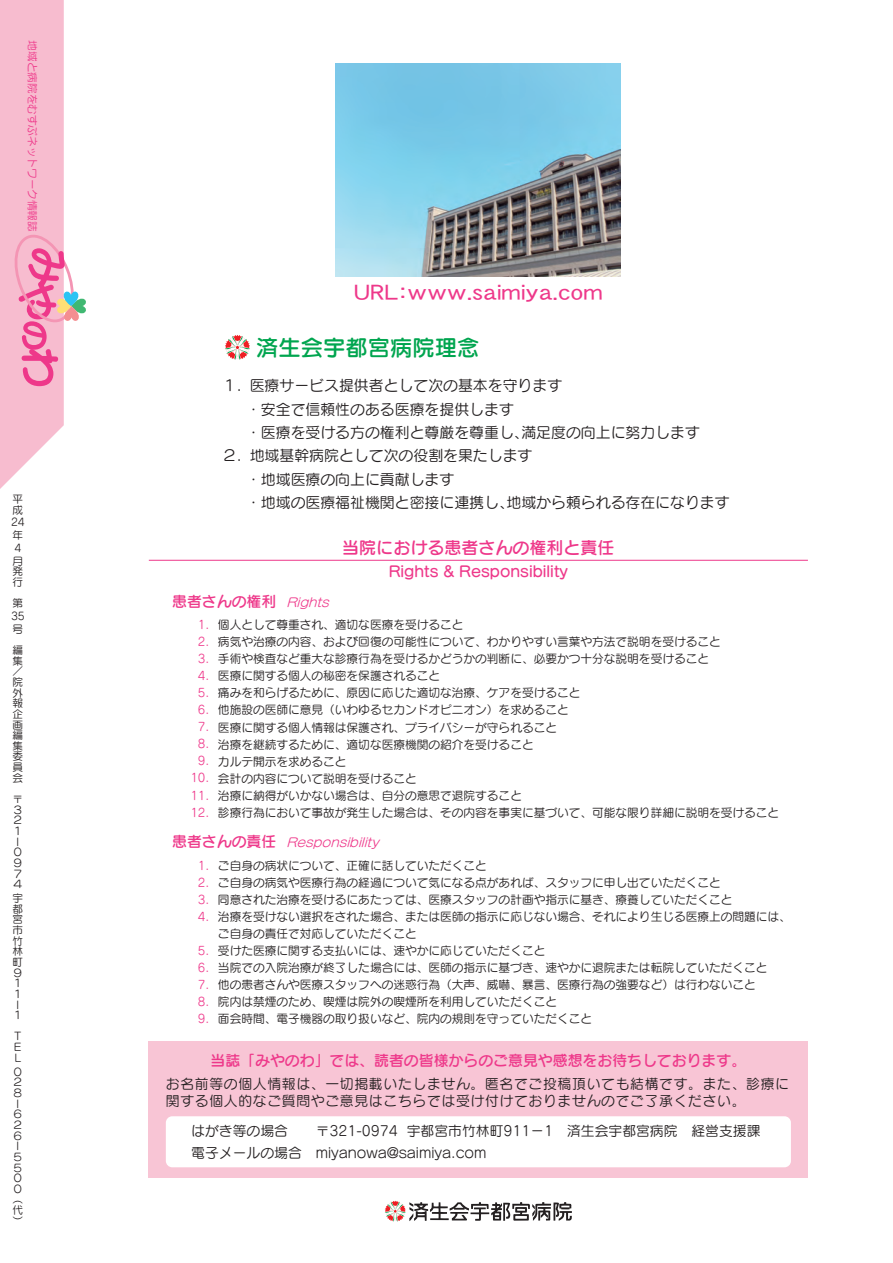
<style>
.page{position:relative;width:893px;height:1263px;background:#fff}
.page>*{position:absolute;margin:0;border:0;box-sizing:border-box;transform-origin:0 0}
.t1{font:22.35px "Seurat Pro DB";color:#00a54f}
.t2{font:21.3px "DFPHS Gothic CID W5";letter-spacing:.04em;color:#ee388a;scale:1.1 1}
.t3{font:16.95px "Seurat Pro DB";color:#ee388a}
.t4{font:14.85px "Seurat Pro M";color:#231f20}
.t5{font:14.85px "Seurat Pro DB";color:#ee388a}
.t6{font:13.8px/17px "Seurat Pro M";letter-spacing:.05em;color:#231f20}
.t7{font:13.8px/21.3px "Seurat Pro M";color:#231f20}
.t8{font:italic 12.3px "Seurat Pro M";color:#ee388a;scale:1.04 1}
.t9{font:11.7px/17px "Seurat Pro M";color:#231f20}
.t10{font:11.7px/17px "Seurat Pro M";color:#ee388a;text-align:justify}
.t11{font:10.65px/10.6px "Seurat Pro M";color:#231f20;text-align:justify}
.t12{font:10.65px "Seurat Pro M";color:#ee388a}
</style>
<div class="page">
<div style="left:149px;top:1042px;width:659px;height:136px;background:#f8c5d5"></div>
<div style="left:166px;top:1116px;width:625px;height:51px;background:#fff;border-radius:6px"></div>
<hr style="left:149px;top:560px;width:659px;height:1px;background:#ee388a">
<img style="left:336px;top:64px;width:285px;height:212px">
<svg style="left:0;top:0;width:86px;height:489px"></svg>
<svg style="left:385px;top:1201px;width:187px;height:21px"></svg>
<svg style="left:225px;top:335px;width:25px;height:25px"></svg>
<p class="t12" style="left:39px;top:40px;width:193px;rotate:90deg">地域と病院をむすぶネットワーク情報誌</p>
<p class="t11" style="left:13px;top:493px;width:12px">平成</p>
<p class="t11" style="left:11px;top:516px;width:15px;line-height:12.9px">24年</p>
<p class="t11" style="left:15px;top:542px;width:8px">4</p>
<p class="t11" style="left:13px;top:555px;width:12px">月発行</p>
<p class="t11" style="left:13px;top:598px;width:12px">第</p>
<p class="t11" style="left:11px;top:610px;width:15px">35</p>
<p class="t11" style="left:13px;top:623px;width:12px">号</p>
<p class="t11" style="left:13px;top:644px;width:12px">編集</p>
<p class="t11" style="left:13px;top:666px;width:12px">／</p>
<p class="t11" style="left:13px;top:676px;width:12px">院外報企画編集委員会</p>
<p class="t11" style="left:13px;top:793px;width:11px">〒</p>
<p class="t11" style="left:13px;top:804px;width:10px">３<br>２<br>１</p>
<p class="t11" style="left:13px;top:836px;width:7px">Ι</p>
<p class="t11" style="left:13px;top:847px;width:11px">０<br>９<br>７<br>４</p>
<p class="t11" style="left:13px;top:892px;width:12px">宇都宮市竹林町</p>
<p class="t11" style="left:13px;top:967px;width:10px;text-align:left">９<br>１<br>１</p>
<p class="t11" style="left:13px;top:999px;width:7px">Ι</p>
<p class="t11" style="left:13px;top:1009px;width:8px">１</p>
<p class="t11" style="left:13px;top:1031px;width:10px">ＴＥＬ</p>
<p class="t11" style="left:13px;top:1066px;width:11px">０<br>２<br>８</p>
<p class="t11" style="left:13px;top:1098px;width:7px">Ι</p>
<p class="t11" style="left:13px;top:1109px;width:10px">６<br>２<br>６</p>
<p class="t11" style="left:13px;top:1140px;width:7px">Ι</p>
<p class="t11" style="left:13px;top:1151px;width:10px">５<br>５<br>０<br>０</p>
<p class="t11" style="left:13px;top:1193px;width:12px">（</p>
<p class="t11" style="left:13px;top:1204px;width:12px">代</p>
<p class="t11" style="left:13px;top:1215px;width:12px">(</p>
<h2 class="t2" style="left:354px;top:281px;width:227px">URL:www.saimiya.com</h2>
<p class="t4" style="left:222px;top:376px;width:21px">１.</p>
<p class="t4" style="left:222px;top:446px;width:21px">２.</p>
<h1 class="t1" style="left:256px;top:333px;width:225px">済生会宇都宮病院理念</h1>
<p class="t4" style="left:250px;top:376px;width:314px">医療サービス提供者として次の基本を守ります</p>
<p class="t4" style="left:246px;top:399px;width:269px">・安全で信頼性のある医療を提供します</p>
<p class="t4" style="left:521px;top:423px;width:180px">満足度の向上に努力します</p>
<p class="t4" style="left:246px;top:423px;width:284px">・医療を受ける方の権利と尊厳を尊重し、</p>
<p class="t4" style="left:250px;top:446px;width:284px">地域基幹病院として次の役割を果たします</p>
<p class="t4" style="left:246px;top:469px;width:210px">・地域医療の向上に貢献します</p>
<p class="t4" style="left:506px;top:493px;width:225px">地域から頼られる存在になります</p>
<p class="t4" style="left:246px;top:493px;width:269px">・地域の医療福祉機関と密接に連携し、</p>
<h3 class="t3" style="left:342px;top:536px;width:274px">当院における患者さんの権利と責任</h3>
<p class="t5" style="left:389px;top:562px;width:181px">Rights &amp; Responsibility</p>
<p class="t5" style="left:172px;top:592px;width:106px">患者さんの権利</p>
<p class="t8" style="left:286px;top:594px;width:46px">Rights</p>
<p class="t10" style="left:190px;top:616px;width:21px;text-align:right">1.<br>2.<br>3.<br>4.<br>5.<br>6.<br>7.<br>8.<br>9.<br>10.<br>11.<br>12.</p>
<p class="t9" style="left:218px;top:616px;width:563px">個人として尊重され、適切な医療を受けること<br>病気や治療の内容、および回復の可能性について、わかりやすい言葉や方法で説明を受けること<br>手術や検査など重大な診療行為を受けるかどうかの判断に、必要かつ十分な説明を受けること<br>医療に関する個人の秘密を保護されること<br>痛みを和らげるために、原因に応じた適切な治療、ケアを受けること<br>他施設の医師に意見（いわゆるセカンドオピニオン）を求めること<br>医療に関する個人情報は保護され、プライバシーが守られること<br>治療を継続するために、適切な医療機関の紹介を受けること<br>カルテ開示を求めること<br>会計の内容について説明を受けること<br>治療に納得がいかない場合は、自分の意思で退院すること<br>診療行為において事故が発生した場合は、その内容を事実に基づいて、可能な限り詳細に説明を受けること</p>
<p class="t8" style="left:286px;top:835px;width:94px">Responsibility</p>
<p class="t10" style="left:198px;top:856px;width:13px">1.<br>2.<br>3.<br>4.</p>
<p class="t10" style="left:198px;top:941px;width:13px">5.<br>6.<br>7.<br>8.<br>9.</p>
<p class="t5" style="left:172px;top:832px;width:106px">患者さんの責任</p>
<p class="t9" style="left:218px;top:856px;width:574px">ご自身の病状について、正確に話していただくこと<br>ご自身の病気や医療行為の経過について気になる点があれば、スタッフに申し出ていただくこと<br>同意された治療を受けるにあたっては、医療スタッフの計画や指示に基き、療養していただくこと<br>治療を受けない選択をされた場合、または医師の指示に応じない場合、それにより生じる医療上の問題には、ご自身の責任で対応していただくこと<br>受けた医療に関する支払いには、速やかに応じていただくこと<br>当院での入院治療が終了した場合には、医師の指示に基づき、速やかに退院または転院していただくこと<br>他の患者さんや医療スタッフへの迷惑行為（大声、威嚇、暴言、医療行為の強要など）は行わないこと<br>院内は禁煙のため、喫煙は院外の喫煙所を利用していただくこと<br>面会時間、電子機器の取り扱いなど、院内の規則を守っていただくこと</p>
<p class="t5" style="left:210px;top:1051px;width:537px">当誌「みやのわ」では、読者の皆様からのご意見や感想をお待ちしております。</p>
<p class="t6" style="left:166px;top:1074px;width:625px">お名前等の個人情報は、一切掲載いたしません。匿名でご投稿頂いても結構です。また、診療に関する個人的なご質問やご意見はこちらでは受け付けておりませんのでご了承ください。</p>
<p class="t7" style="left:191px;top:1120px;width:112px">はがき等の場合電子メールの場合</p>
<p class="t7" style="left:407px;top:1120px;width:355px">宇都宮市竹林町911－1　済生会宇都宮病院　経営支援課</p>
<p class="t7" style="left:316px;top:1120px;width:172px">〒321-0974<br>MIYANOWA@SAIMIYA.COM</p>
</div>
